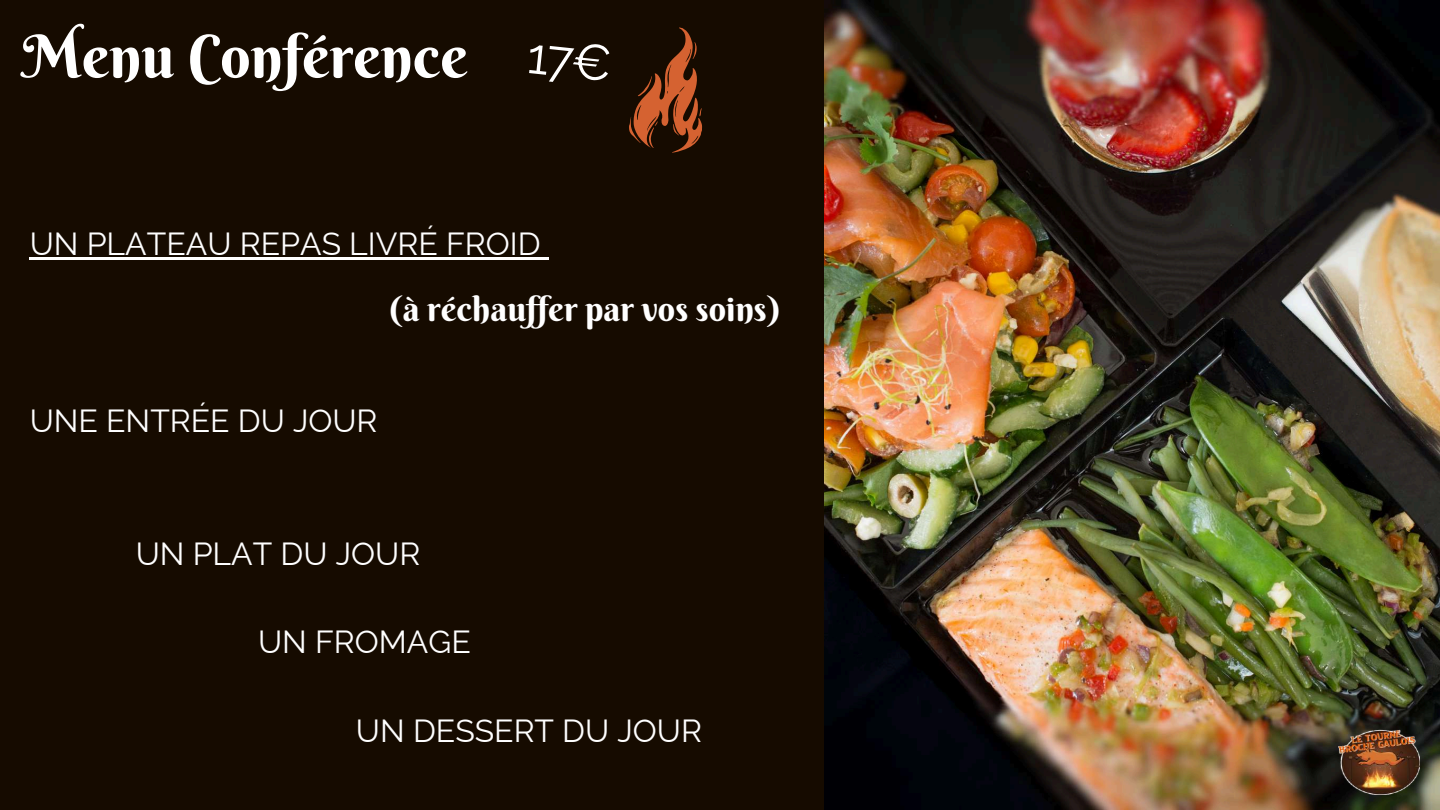
<style>
.page{position:relative;width:1440px;height:810px;background:#160b00}
.page>*{position:absolute;margin:0;border:0;box-sizing:border-box;transform-origin:0 0}
.t1{font:59.5px "Berkshire Swash";color:#fff}
.t2{font:34px "Berkshire Swash";color:#fff}
.t3{font:32px "Raleway";color:#fff}
</style>
<div class="page">
<img style="left:824px;top:0;width:616px;height:810px">
<svg style="left:629px;top:27px;width:74px;height:126px"></svg>
<img style="left:1339px;top:729px;width:81px;height:65px">
<hr style="left:30px;top:257px;width:511px;height:3px;background:#fff">
<svg style="left:541px;top:257px;width:8px;height:3px"></svg>
<h1 class="t1" style="left:22px;top:19px;width:447px">Menu Conférence</h1>
<p class="t3" style="left:30px;top:225px;width:513px">UN PLATEAU REPAS LIVRÉ FROID</p>
<p class="t2" style="left:389px;top:287px;width:393px">(à réchauffer par vos soins)</p>
<p class="t3" style="left:30px;top:402px;width:349px">UNE ENTRÉE DU JOUR</p>
<p class="t3" style="left:136px;top:534px;width:286px">UN PLAT DU JOUR</p>
<p class="t3" style="left:258px;top:623px;width:214px">UN FROMAGE</p>
<p class="t3" style="left:356px;top:711px;width:347px">UN DESSERT DU JOUR</p>
</div>
